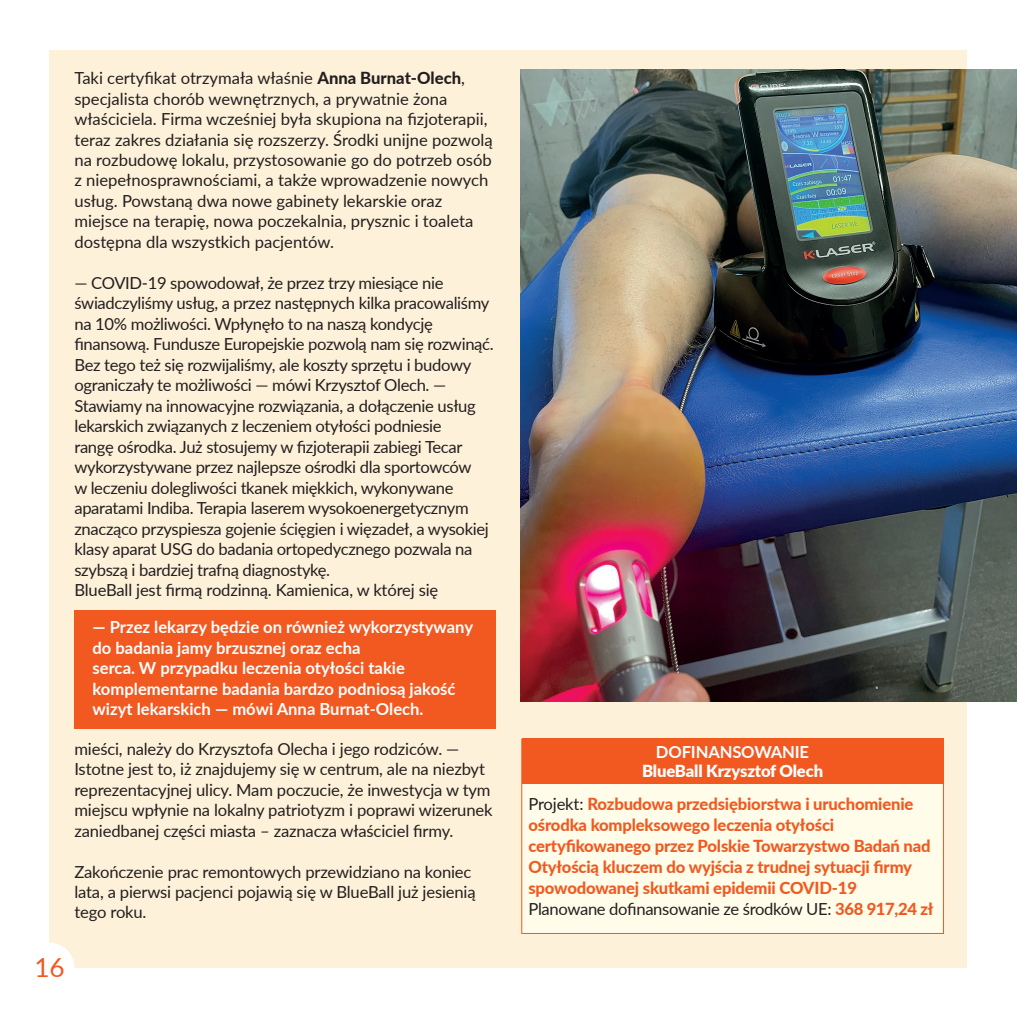
<style>
.page{position:relative;width:1017px;height:1017px;background:#fff}
.page>*{position:absolute;margin:0;border:0;box-sizing:border-box;transform-origin:0 0}
.t1{font:26.25px "Lato";color:#f15921}
.t2{font:16.62px/20.5px "Lato";letter-spacing:-.02em;color:#231f20}
.t3{font:16.62px/20.5px "Lato";color:#231f20}
.t4{font:800 16.62px/21px "Lato";letter-spacing:-.01em;color:#f15921}
.t5{font:700 16.62px/20.5px "Lato";color:#fff}
.t6{font:900 16.62px "Lato";letter-spacing:-.01em;color:#fff}
.s1{font-weight:800}
.s2{font-weight:400;color:#231f20}
.s3{font-weight:800;color:#f15921}
</style>
<div class="page">
<div style="left:50px;top:50px;width:917px;height:917px;background:#fef1d9"></div>
<img style="left:521px;top:69px;width:496px;height:633px">
<div style="left:74px;top:610px;width:422px;height:119px;background:#f15921"></div>
<div style="left:521px;top:739px;width:423px;height:195px;background:#fffde9;border:1px solid #f15921"></div>
<div style="left:522px;top:738px;width:421px;height:46px;background:#f15921"></div>
<div style="left:25px;top:943px;width:49px;height:49px;background:#fff;border-radius:50%"></div>
<p class="t3" style="left:74px;top:67px;width:420px">Taki certyfikat otrzymała właśnie <span class="s1">Anna Burnat-Olech</span>, specjalista chorób wewnętrznych, a prywatnie żona właściciela. Firma wcześniej była skupiona na fizjoterapii, teraz zakres działania się rozszerzy. Środki unijne pozwolą na rozbudowę lokalu, przystosowanie go do potrzeb osób z niepełnosprawnościami, a także wprowadzenie nowych usług. Powstaną dwa nowe gabinety lekarskie oraz miejsce na terapię, nowa poczekalnia, prysznic i toaleta dostępna dla wszystkich pacjentów.</p>
<p class="t2" style="left:74px;top:272px;width:421px">— COVID-19 spowodował, że przez trzy miesiące nie świadczyliśmy usług, a przez następnych kilka pracowaliśmy na 10% możliwości. Wpłynęło to na naszą kondycję finansową. Fundusze Europejskie pozwolą nam się rozwinąć.<br>Bez tego też się rozwijaliśmy, ale koszty sprzętu i budowy ograniczały te możliwości — mówi Krzysztof Olech. — Stawiamy na innowacyjne rozwiązania, a dołączenie usług lekarskich związanych z leczeniem otyłości podniesie<br>rangę ośrodka. Już stosujemy w fizjoterapii zabiegi Tecar wykorzystywane przez najlepsze ośrodki dla sportowców<br>w leczeniu dolegliwości tkanek miękkich, wykonywane aparatami Indiba. Terapia laserem wysokoenergetycznym znacząco przyspiesza gojenie ścięgien i więzadeł, a wysokiej klasy aparat USG do badania ortopedycznego pozwala na szybszą i bardziej trafną diagnostykę.<br>BlueBall jest firmą rodzinną. Kamienica, w której się</p>
<p class="t5" style="left:93px;top:616px;width:382px">— Przez lekarzy będzie on również wykorzystywany do badania jamy brzusznej oraz echa<br>serca. W przypadku leczenia otyłości takie komplementarne badania bardzo podniosą jakość wizyt lekarskich — mówi Anna Burnat-Olech.</p>
<p class="t2" style="left:74px;top:738px;width:420px">mieści, należy do Krzysztofa Olecha i jego rodziców. — Istotne jest to, iż znajdujemy się w centrum, ale na niezbyt reprezentacyjnej ulicy. Mam poczucie, że inwestycja w tym miejscu wpłynie na lokalny patriotyzm i poprawi wizerunek zaniedbanej części miasta – zaznacza właściciel firmy.</p>
<p class="t2" style="left:74px;top:860px;width:403px">Zakończenie prac remontowych przewidziano na koniec lata, a pierwsi pacjenci pojawią się w BlueBall już jesienią tego roku.</p>
<p class="t1" style="left:34px;top:948px;width:32px">16</p>
<p class="t5" style="left:656px;top:741px;width:155px">DOFINANSOWANIE</p>
<p class="t6" style="left:642px;top:758px;width:183px">BlueBall Krzysztof Olech</p>
<p class="t4" style="left:528px;top:792px;width:404px"><span class="s2">Projekt:</span> Rozbudowa przedsiębiorstwa i uruchomienie ośrodka kompleksowego leczenia otyłości certyfikowanego przez Polskie Towarzystwo Badań nad Otyłością kluczem do wyjścia z trudnej sytuacji firmy spowodowanej skutkami epidemii COVID-19</p>
<p class="t2" style="left:528px;top:898px;width:406px">Planowane dofinansowanie ze środków UE: <span class="s3">368 917,24 zł</span></p>
</div>
